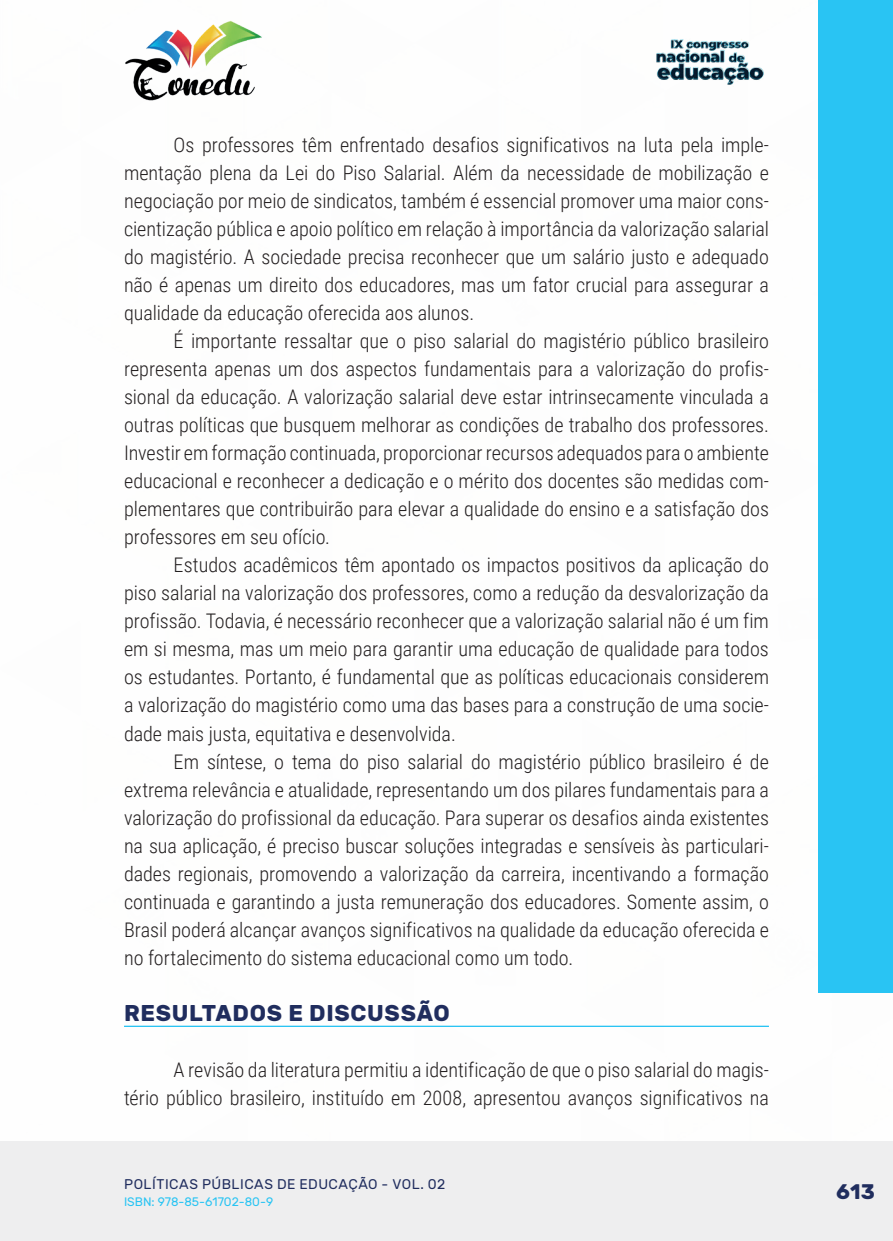
<style>
.page{position:relative;width:893px;height:1241px;background:#fff}
.page>*{position:absolute;margin:0;border:0;box-sizing:border-box;transform-origin:0 0}
._10_SUBTITULO{font:700 22.75px "Rubik";letter-spacing:.03em;color:#202d5e}
.t1{font:700 21px "Rubik";color:#202d5e}
._9_CORPO{font:300 20.12px/28px "Roboto Condensed";color:#231f20;text-align:justify}
.t2{font:14px "Rubik";letter-spacing:.035em;color:#202d5e}
.t3{font:12.25px "Rubik";color:#29c4f3}
</style>
<div class="page">
<div style="left:0;top:1141px;width:893px;height:99px;background:#eeeeef"></div>
<div style="left:819px;top:0;width:74px;height:992px;background:#29c4f3"></div>
<img style="left:125px;top:20px;width:137px;height:81px">
<img style="left:656px;top:39px;width:108px;height:46px">
<hr style="left:124px;top:1025px;width:645px;height:1px;background:#29c4f3">
<p class="_9_CORPO" style="left:124px;top:130px;width:646px;text-indent:50px">Os professores têm enfrentado desafios significativos na luta pela imple&shy;mentação plena da Lei do Piso Salarial. Além da necessidade de mobilização e negociação por meio de sindicatos, também é essencial promover uma maior cons&shy;cientização pública e apoio político em relação à importância da valorização salarial do magistério. A sociedade precisa reconhecer que um salário justo e adequado não é apenas um direito dos educadores, mas um fator crucial para assegurar a qualidade da educação oferecida aos alunos.</p>
<p class="_9_CORPO" style="left:124px;top:326px;width:646px;text-indent:50px">É importante ressaltar que o piso salarial do magistério público brasileiro representa apenas um dos aspectos fundamentais para a valorização do profis&shy;sional da educação. A valorização salarial deve estar intrinsecamente vinculada a outras políticas que busquem melhorar as condições de trabalho dos professores.<br>Investir em formação continuada, proporcionar recursos adequados para o ambiente educacional e reconhecer a dedicação e o mérito dos docentes são medidas com&shy;plementares que contribuirão para elevar a qualidade do ensino e a satisfação dos professores em seu ofício.</p>
<p class="_9_CORPO" style="left:124px;top:550px;width:646px;text-indent:50px">Estudos acadêmicos têm apontado os impactos positivos da aplicação do piso salarial na valorização dos professores, como a redução da desvalorização da profissão. Todavia, é necessário reconhecer que a valorização salarial não é um fim em si mesma, mas um meio para garantir uma educação de qualidade para todos os estudantes. Portanto, é fundamental que as políticas educacionais considerem a valorização do magistério como uma das bases para a construção de uma socie&shy;dade mais justa, equitativa e desenvolvida.</p>
<p class="_9_CORPO" style="left:124px;top:746px;width:646px;text-indent:50px">Em síntese, o tema do piso salarial do magistério público brasileiro é de extrema relevância e atualidade, representando um dos pilares fundamentais para a valorização do profissional da educação. Para superar os desafios ainda existentes na sua aplicação, é preciso buscar soluções integradas e sensíveis às particulari&shy;dades regionais, promovendo a valorização da carreira, incentivando a formação continuada e garantindo a justa remuneração dos educadores. Somente assim, o Brasil poderá alcançar avanços significativos na qualidade da educação oferecida e no fortalecimento do sistema educacional como um todo.</p>
<p class="_10_SUBTITULO" style="left:124px;top:999px;width:327px">RESULTADOS E DISCUSSÃO</p>
<p class="_9_CORPO" style="left:124px;top:1054px;width:646px;text-align:right">A revisão da literatura permitiu a identificação de que o piso salarial do magis-<br>tério público brasileiro, instituído em 2008, apresentou avanços significativos na</p>
<p class="t2" style="left:124px;top:1175px;width:323px">POLÍTICAS PÚBLICAS DE EDUCAÇÃO - VOL. 02</p>
<p class="t3" style="left:124px;top:1194px;width:151px">ISBN: 978-85-61702-80-9</p>
<p class="t1" style="left:836px;top:1179px;width:40px">613</p>
</div>
